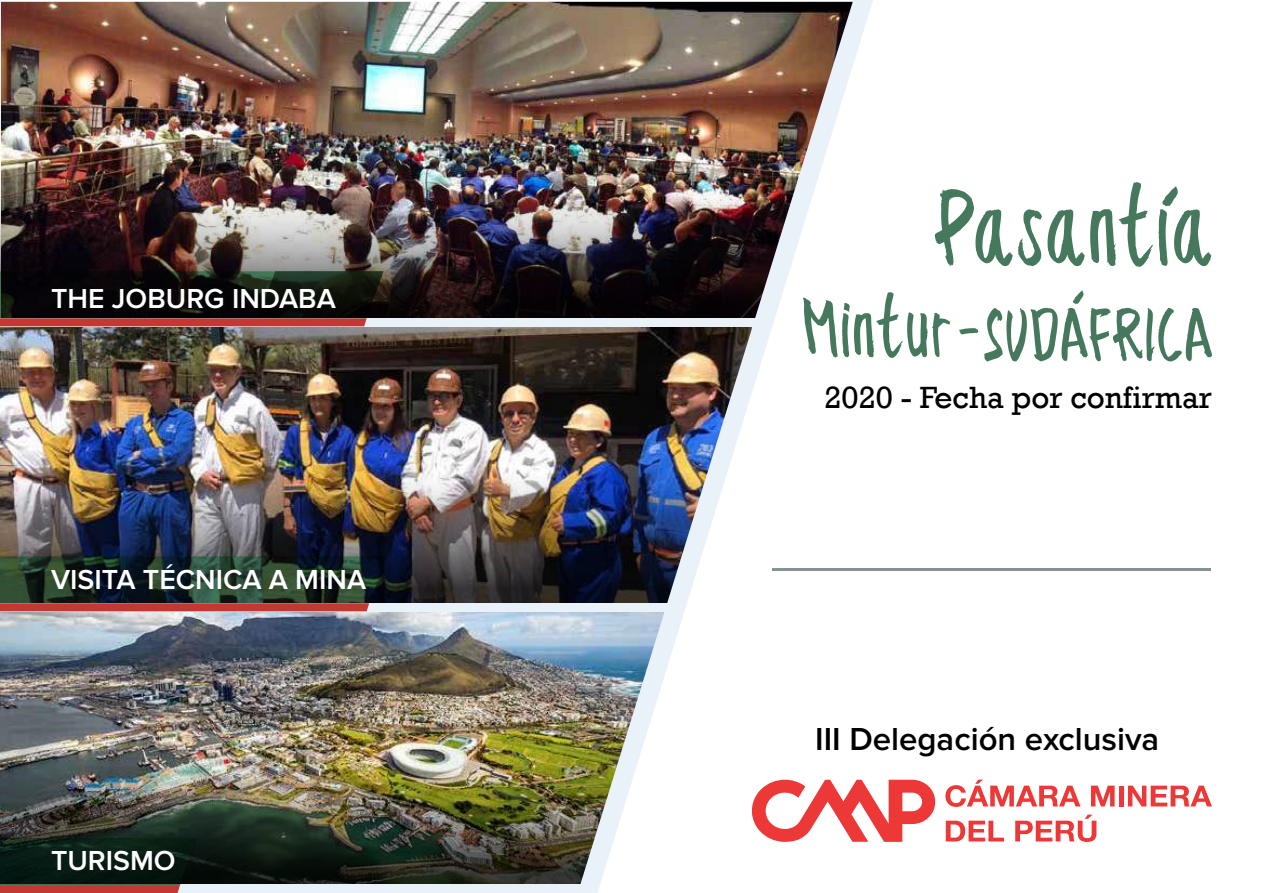
<style>
.page{position:relative;width:1263px;height:893px;background:#fff}
.page>*{position:absolute;margin:0;border:0;box-sizing:border-box;transform-origin:0 0}
.t1{font:600 33px "Proxima Nova";color:#000}
.t2{font:31.5px "Rockwell";color:#000}
.t3{font:600 28.5px "Proxima Nova";color:#fff}
</style>
<div class="page">
<img style="left:1px;top:2px;width:577px;height:179px">
<img style="left:0;top:611px;width:578px;height:136px">
<img style="left:0;top:326px;width:578px;height:137px">
<svg style="left:873px;top:780px;width:62px;height:62px"></svg>
<svg style="left:945px;top:780px;width:135px;height:27px"></svg>
<svg style="left:1091px;top:786px;width:23px;height:20px"></svg>
<div style="left:1119px;top:786px;width:5px;height:20px;background:#ed3838"></div>
<svg style="left:1128px;top:786px;width:84px;height:20px"></svg>
<svg style="left:946px;top:821px;width:58px;height:20px"></svg>
<svg style="left:1015px;top:815px;width:81px;height:27px"></svg>
<img style="left:0;top:463px;width:578px;height:140px">
<img style="left:0;top:747px;width:578px;height:138px">
<img style="left:0;top:181px;width:578px;height:137px">
<svg style="left:935px;top:182px;width:276px;height:85px"></svg>
<img style="left:578px;top:0;width:295px;height:893px">
<div style="left:0;top:318px;width:760px;height:8px;background:#e9f1f9"></div>
<div style="left:0;top:603px;width:676px;height:8px;background:#e9f1f9"></div>
<div style="left:0;top:885px;width:587px;height:8px;background:#e9f1f9"></div>
<svg style="left:0;top:271px;width:384px;height:55px"></svg>
<svg style="left:0;top:556px;width:386px;height:55px"></svg>
<svg style="left:0;top:838px;width:197px;height:55px"></svg>
<svg style="left:959px;top:328px;width:19px;height:6px"></svg>
<svg style="left:803px;top:292px;width:147px;height:66px"></svg>
<svg style="left:984px;top:290px;width:228px;height:72px"></svg>
<hr style="left:772px;top:568px;width:438px;height:3px;background:#869298">
<p class="t3" style="left:51px;top:282px;width:286px">THE JOBURG INDABA</p>
<p class="t3" style="left:51px;top:563px;width:317px">VISITA TÉCNICA A MINA</p>
<p class="t3" style="left:51px;top:844px;width:126px">TURISMO</p>
<p class="t2" style="left:824px;top:380px;width:389px">2020 - Fecha por confirmar</p>
<p class="t1" style="left:815px;top:720px;width:346px">III Delegación exclusiva</p>
</div>
